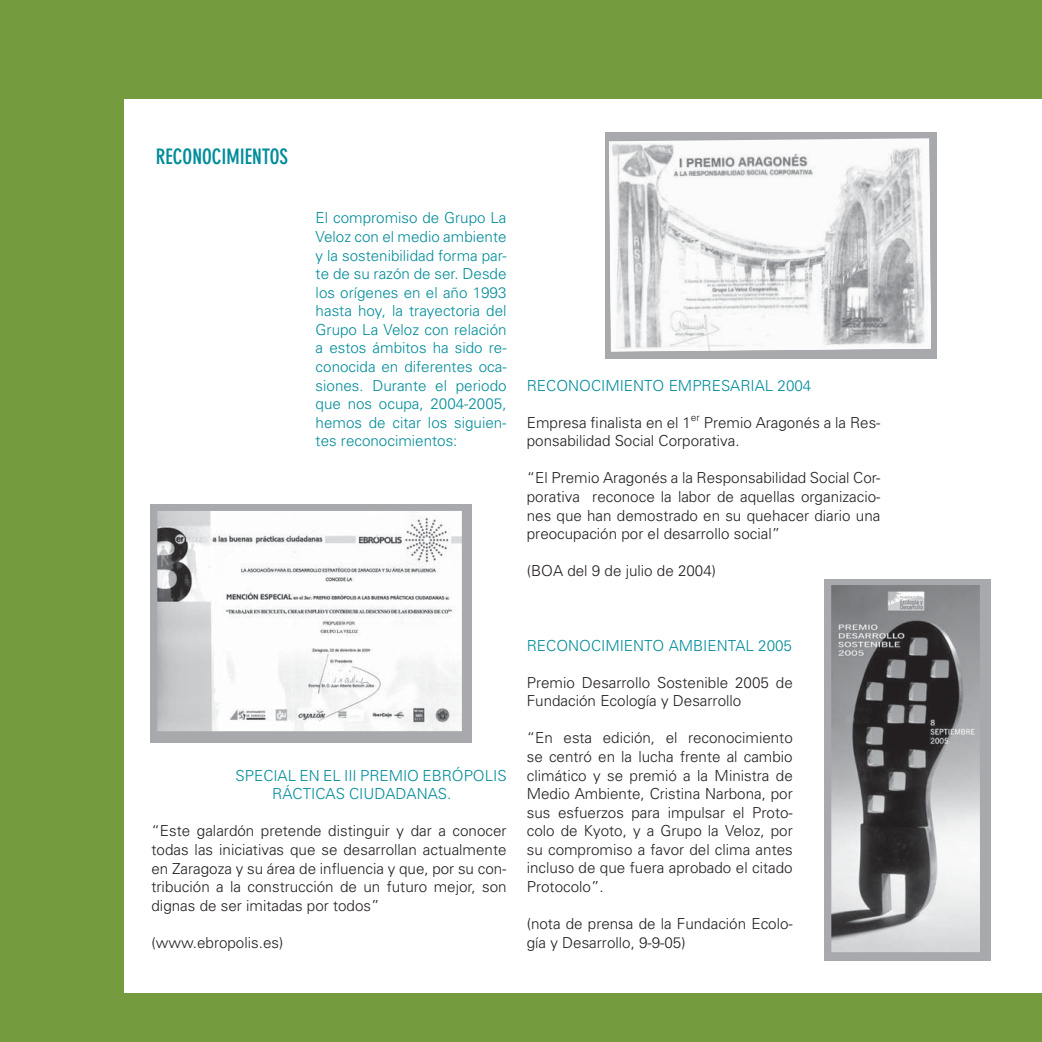
<style>
.page{position:relative;width:1042px;height:1042px;background:#fff}
.page>*{position:absolute;margin:0;border:0;box-sizing:border-box;transform-origin:0 0}
.t1{font:700 condensed 21px "DIN Neuzeit Grotesk";color:#008c99}
.t2{font:300 15.22px/18.6px "Univers";color:#231f20}
.t3{font:300 15.22px/18.6px "Univers";color:#008c99;text-align:justify}
</style>
<div class="page">
<div style="left:0;top:0;width:1041px;height:1041px;background:#749c3f"></div>
<div style="left:124px;top:99px;width:917px;height:893px;background:#fff"></div>
<div style="left:604px;top:132px;width:332px;height:226px;background:#a7a9ac"></div>
<img style="left:609px;top:138px;width:322px;height:214px">
<div style="left:151px;top:503px;width:321px;height:239px;background:#a7a9ac"></div>
<img style="left:157px;top:511px;width:305px;height:220px">
<div style="left:824px;top:579px;width:166px;height:381px;background:#a7a9ac"></div>
<img style="left:831px;top:585px;width:148px;height:367px">
<h1 class="t1" style="left:137px;top:148px;width:152px">3. RECONOCIMIENTOS</h1>
<p class="t3" style="left:315px;top:210px;width:192px">El compromiso de Grupo La Veloz con el medio ambiente y la sostenibilidad forma par&shy;te de su razón de ser. Desde los orígenes en el año 1993 hasta hoy, la trayectoria del Grupo La Veloz con relación a estos ámbitos ha sido re&shy;conocida en diferentes oca&shy;siones. Durante el periodo que nos ocupa, 2004-2005, hemos de citar los siguien&shy;tes reconocimientos:</p>
<p class="t3" style="left:526px;top:377px;width:286px">RECONOCIMIENTO EMPRESARIAL 2004</p>
<p class="t2" style="left:526px;top:414px;width:355px">Empresa finalista en el 1<sup>er</sup> Premio Aragonés a la Res&shy;ponsabilidad Social Corporativa.</p>
<p class="t2" style="left:526px;top:470px;width:355px;text-align:justify">“El Premio Aragonés a la Responsabilidad Social Cor&shy;porativa reconoce la labor de aquellas organizacio&shy;nes que han demostrado en su quehacer diario una preocupación por el desarrollo social”</p>
<p class="t2" style="left:526px;top:563px;width:191px">(BOA del 9 de julio de 2004)</p>
<p class="t3" style="left:272px;top:767px;width:236px;text-indent:-37px">SPECIAL EN EL III PREMIO EBRÓPOLIS<br>RÁCTICAS CIUDADANAS.</p>
<p class="t2" style="left:151px;top:823px;width:356px;text-align:justify">“Este galardón pretende distinguir y dar a conocer todas las iniciativas que se desarrollan actualmente en Zaragoza y su área de influencia y que, por su con&shy;tribución a la construcción de un futuro mejor, son dignas de ser imitadas por todos”</p>
<p class="t2" style="left:151px;top:934px;width:133px">(www.ebropolis.es)</p>
<p class="t3" style="left:526px;top:637px;width:267px">RECONOCIMIENTO AMBIENTAL 2005</p>
<p class="t2" style="left:526px;top:674px;width:267px">Premio Desarrollo Sostenible 2005 de<br>Fundación Ecología y Desarrollo</p>
<p class="t2" style="left:526px;top:730px;width:267px;text-align:justify">“En esta edición, el reconocimiento se centró en la lucha frente al cambio climático y se premió a la Ministra de Medio Ambiente, Cristina Narbona, por sus esfuerzos para impulsar el Proto&shy;colo de Kyoto, y a Grupo la Veloz, por su compromiso a favor del clima antes incluso de que fuera aprobado el citado Protocolo”.</p>
<p class="t2" style="left:526px;top:915px;width:267px">(nota de prensa de la Fundación Ecolo&shy;gía y Desarrollo, 9-9-05)</p>
</div>
